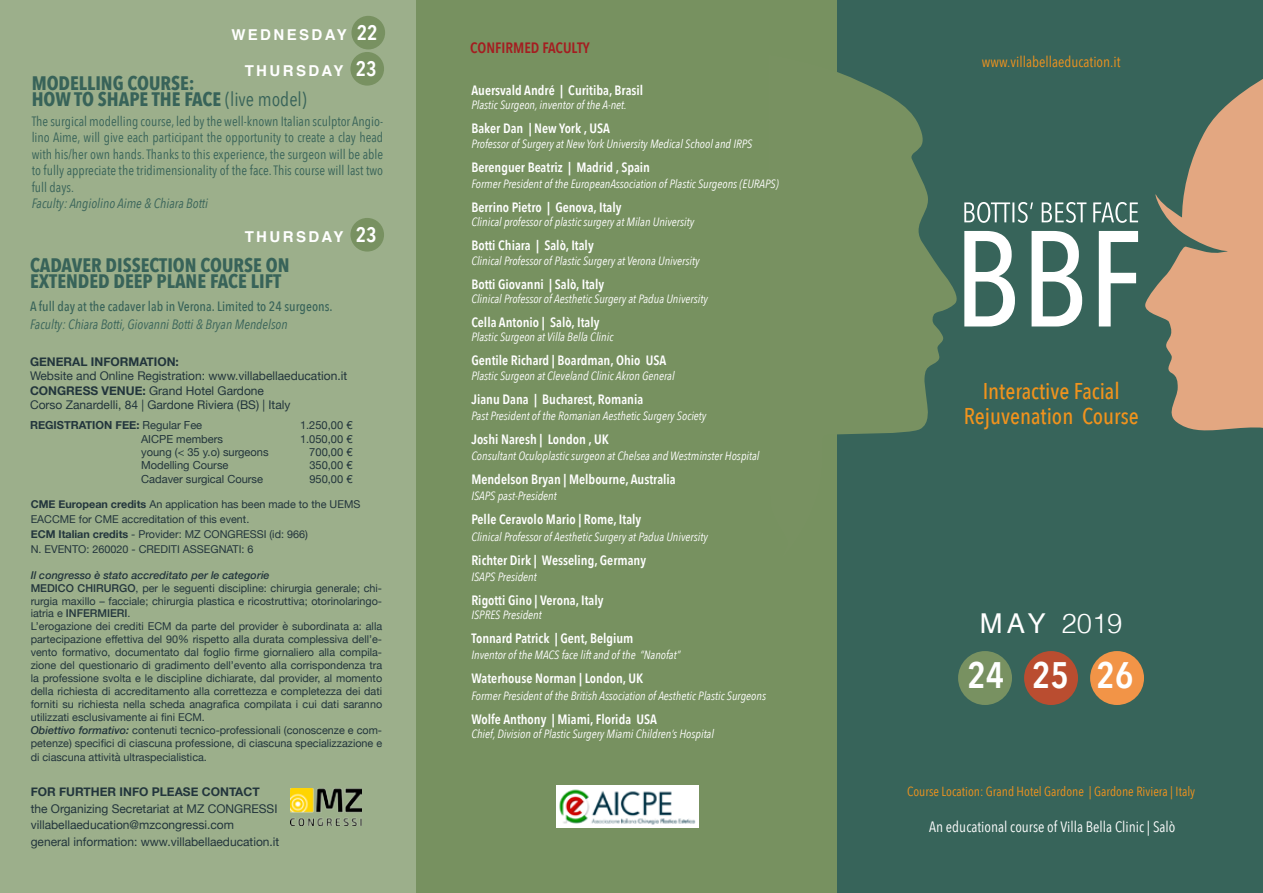
<style>
.page{position:relative;width:1263px;height:893px;background:#fff}
.page>*{position:absolute;margin:0;border:0;box-sizing:border-box;transform-origin:0 0}
.t1{font:600 36.75px "Avenir Next Condensed";color:#fff}
.t2{font:300 27.3px "Helvetica";color:#fff}
.t3{font:500 22.8px/24px "Avenir Next Condensed";color:#f1931d;text-align:center}
.t4{font:700 19.5px/16.5px "Avenir Next Condensed";color:#386359}
.t5{font:15px "Avenir Next Condensed";color:#fff}
.t6{font:700 15px "Helvetica";letter-spacing:.16em;color:#fff}
.t7{font:15px "Avenir Next Condensed";color:#f1931d}
.t8{font:600 15px "Avenir Next Condensed";color:#a41d20}
.t9{font:600 13.5px "Avenir Next Condensed";color:#fff}
.t10{font:13.5px/16.5px "Avenir Next Condensed";color:#386359;text-align:justify}
.t11{font:italic 13.5px "Avenir Next Condensed";color:#386359}
.t12{font:500 13.5px "Avenir Next Condensed";color:#386359}
.t13{font:13.2px "Avenir Next Condensed";color:#f1931d}
.t14{font:italic 12px "Avenir Next Condensed";color:#fff}
.t15{font:12px/16.5px "Helvetica Neue";color:#22353c}
.t16{font:700 12px "Helvetica Neue";color:#22353c}
.t17{font:11.1px "Helvetica Neue";color:#22353c}
.t18{font:700 11.1px "Helvetica Neue";color:#22353c}
.t19{font:10.8px/12.9px "Helvetica Neue";color:#22353c}
.s1{font-family:"Avenir Next Condensed";font-weight:600;font-size:21px}
.s2{font-weight:400}
.s3{font-weight:700}
.s4{font-weight:500;font-style:italic}
.s5{font-weight:500}
</style>
<div class="page">
<div style="left:411px;top:0;width:428px;height:893px;background:#779160"></div>
<div style="left:0;top:0;width:416px;height:893px;background:#9caf8b"></div>
<div style="left:838px;top:0;width:425px;height:893px;background:#37645a"></div>
<img style="left:556px;top:786px;width:142px;height:41px">
<svg style="left:964px;top:202px;width:174px;height:21px"></svg>
<svg style="left:964px;top:231px;width:174px;height:95px"></svg>
<div style="left:958px;top:651px;width:54px;height:54px;background:#789161;border-radius:50%"></div>
<div style="left:1024px;top:651px;width:54px;height:54px;background:#ba4d30;border-radius:50%"></div>
<div style="left:1090px;top:651px;width:54px;height:54px;background:#f29447;border-radius:50%"></div>
<svg style="left:1145px;top:79px;width:118px;height:352px;fill:#e3a781"></svg>
<svg style="left:837px;top:54px;width:120px;height:506px;fill:#789161"></svg>
<div style="left:351px;top:16px;width:34px;height:33px;background:#789161;border-radius:50%"></div>
<div style="left:350px;top:52px;width:34px;height:34px;background:#789161;border-radius:50%"></div>
<div style="left:350px;top:218px;width:34px;height:34px;background:#789161;border-radius:50%"></div>
<img style="left:291px;top:788px;width:71px;height:37px">
<h3 class="t6" style="left:231px;top:22px;width:148px">WEDNESDAY <span class="s1">22</span></h3>
<h3 class="t6" style="left:245px;top:59px;width:133px">THURSDAY <span class="s1">23</span></h3>
<h3 class="t4" style="left:32px;top:75px;width:277px">MODELLING COURSE:<br>HOW TO SHAPE THE FACE <span class="s2">(live model)</span></h3>
<p class="t10" style="left:32px;top:112px;width:353px">The surgical modelling course, led by the well-known Italian sculptor Angio&shy;lino Aime, will give each participant the opportunity to create a clay head with his/her own hands. Thanks to this experience, the surgeon will be able to fully appreciate the tridimensionality of the face. This course will last two full days.</p>
<p class="t11" style="left:32px;top:195px;width:178px">Faculty: Angiolino Aime &amp; Chiara Botti</p>
<h3 class="t6" style="left:245px;top:225px;width:133px">THURSDAY <span class="s1">23</span></h3>
<h3 class="t4" style="left:30px;top:257px;width:261px">CADAVER DISSECTION COURSE ON<br>EXTENDED DEEP PLANE FACE LIFT</h3>
<p class="t12" style="left:30px;top:298px;width:304px">A full day at the cadaver lab in Verona. Limited to 24 surgeons.</p>
<p class="t11" style="left:30px;top:316px;width:259px">Faculty: Chiara Botti, Giovanni Botti &amp; Bryan Mendelson</p>
<p class="t16" style="left:30px;top:352px;width:150px">GENERAL INFORMATION:</p>
<p class="t15" style="left:30px;top:369px;width:319px;line-height:14.4px">Website and Online Registration: www.villabellaeducation.it<br><span class="s3">CONGRESS VENUE:</span> Grand Hotel Gardone<br>Corso Zanardelli, 84 | Gardone Riviera (BS) | Italy</p>
<p class="t18" style="left:30px;top:417px;width:174px">REGISTRATION FEE: <span class="s2">Regular Fee</span></p>
<p class="t17" style="left:300px;top:417px;width:54px">1.250,00 €</p>
<p class="t17" style="left:141px;top:431px;width:83px">AICPE members</p>
<p class="t17" style="left:300px;top:431px;width:54px">1.050,00 €</p>
<p class="t17" style="left:141px;top:444px;width:129px">young (&lt; 35 y.o) surgeons</p>
<p class="t17" style="left:309px;top:444px;width:45px">700,00 €</p>
<p class="t17" style="left:141px;top:457px;width:89px">Modelling Course</p>
<p class="t17" style="left:309px;top:457px;width:45px">350,00 €</p>
<p class="t17" style="left:141px;top:471px;width:123px">Cadaver surgical Course</p>
<p class="t17" style="left:309px;top:471px;width:45px">950,00 €</p>
<p class="t19" style="left:31px;top:497px;width:331px;line-height:15px"><span class="s3">CME European credits</span> An application has been made to the UEMS EACCME for CME accreditation of this event.<br><span class="s3">ECM Italian credits</span> - Provider: MZ CONGRESSI (id: 966)<br>N. EVENTO: 260020 - CREDITI ASSEGNATI: 6</p>
<p class="t19" style="left:31px;top:569px;width:353px"><span class="s4">Il congresso è stato accreditato per le categorie<br></span><span class="s5">MEDICO CHIRURGO</span>, per le seguenti discipline: chirurgia generale; chi&shy;rurgia maxillo – facciale; chirurgia plastica e ricostruttiva; otorinolaringo&shy;iatria e <span class="s5">INFERMIERI</span>.<br>L’erogazione dei crediti ECM da parte del provider è subordinata a: alla partecipazione effettiva del 90% rispetto alla durata complessiva dell’e&shy;vento formativo, documentato dal foglio firme giornaliero alla compila&shy;zione del questionario di gradimento dell’evento alla corrispondenza tra la professione svolta e le discipline dichiarate, dal provider, al momento della richiesta di accreditamento alla correttezza e completezza dei dati forniti su richiesta nella scheda anagrafica compilata i cui dati saranno utilizzati esclusivamente ai fini ECM.<br><span class="s4">Obiettivo formativo:</span> contenuti tecnico-professionali (conoscenze e com&shy;petenze) specifici di ciascuna professione, di ciascuna specializzazione e</p>
<p class="t19" style="left:31px;top:752px;width:178px">di ciascuna attività ultraspecialistica.</p>
<p class="t16" style="left:31px;top:782px;width:230px">FOR FURTHER INFO PLEASE CONTACT</p>
<p class="t15" style="left:31px;top:801px;width:250px">the Organizing Secretariat at MZ CONGRESSI villabellaeducation@mzcongressi.com<br>general information: www.villabellaeducation.it</p>
<h3 class="t8" style="left:470px;top:35px;width:121px">CONFIRMED FACULTY</h3>
<p class="t9" style="left:471px;top:78px;width:173px">Auersvald André | Curitiba, Brasil</p>
<p class="t14" style="left:471px;top:98px;width:157px">Plastic Surgeon, inventor of the A-net.</p>
<p class="t9" style="left:471px;top:117px;width:140px">Baker Dan | New York , USA</p>
<p class="t14" style="left:471px;top:136px;width:282px">Professor of Surgery at New York University Medical School and IRPS</p>
<p class="t9" style="left:471px;top:155px;width:180px">Berenguer Beatriz | Madrid , Spain</p>
<p class="t14" style="left:471px;top:176px;width:309px">Former President of the EuropeanAssociation of Plastic Surgeons (EURAPS)</p>
<p class="t9" style="left:471px;top:195px;width:152px">Berrino Pietro | Genova, Italy</p>
<p class="t14" style="left:471px;top:215px;width:224px">Clinical professor of plastic surgery at Milan University</p>
<p class="t9" style="left:471px;top:234px;width:124px">Botti Chiara | Salò, Italy</p>
<p class="t14" style="left:471px;top:253px;width:230px">Clinical Professor of Plastic Surgery at Verona University</p>
<p class="t9" style="left:471px;top:272px;width:134px">Botti Giovanni | Salò, Italy</p>
<p class="t14" style="left:471px;top:292px;width:238px">Clinical Professor of Aesthetic Surgery at Padua University</p>
<p class="t9" style="left:471px;top:311px;width:130px">Cella Antonio | Salò, Italy</p>
<p class="t14" style="left:471px;top:330px;width:143px">Plastic Surgeon at Villa Bella Clinic</p>
<p class="t9" style="left:471px;top:349px;width:196px">Gentile Richard | Boardman, Ohio USA</p>
<p class="t14" style="left:471px;top:368px;width:205px">Plastic Surgeon at Cleveland Clinic Akron General</p>
<p class="t9" style="left:471px;top:387px;width:173px">Jianu Dana | Bucharest, Romania</p>
<p class="t14" style="left:471px;top:409px;width:236px">Past President of the Romanian Aesthetic Surgery Society</p>
<p class="t9" style="left:471px;top:428px;width:139px">Joshi Naresh | London , UK</p>
<p class="t14" style="left:471px;top:449px;width:290px">Consultant Oculoplastic surgeon at Chelsea and Westminster Hospital</p>
<p class="t9" style="left:471px;top:468px;width:206px">Mendelson Bryan | Melbourne, Australia</p>
<p class="t14" style="left:471px;top:489px;width:87px">ISAPS past-President</p>
<p class="t9" style="left:471px;top:508px;width:171px">Pelle Ceravolo Mario | Rome, Italy</p>
<p class="t14" style="left:471px;top:529px;width:238px">Clinical Professor of Aesthetic Surgery at Padua University</p>
<p class="t9" style="left:471px;top:548px;width:176px">Richter Dirk | Wesseling, Germany</p>
<p class="t14" style="left:471px;top:569px;width:67px">ISAPS President</p>
<p class="t9" style="left:471px;top:588px;width:134px">Rigotti Gino | Verona, Italy</p>
<p class="t14" style="left:471px;top:608px;width:72px">ISPRES President</p>
<p class="t9" style="left:471px;top:627px;width:164px">Tonnard Patrick | Gent, Belgium</p>
<p class="t14" style="left:471px;top:648px;width:211px">Inventor of the MACS face lift and of the “Nanofat”</p>
<p class="t9" style="left:471px;top:667px;width:173px">Waterhouse Norman | London, UK</p>
<p class="t14" style="left:471px;top:688px;width:296px">Former President of the British Association of Aesthetic Plastic Surgeons</p>
<p class="t9" style="left:471px;top:707px;width:187px">Wolfe Anthony | Miami, Florida USA</p>
<p class="t14" style="left:471px;top:727px;width:244px">Chief, Division of Plastic Surgery Miami Children’s Hospital</p>
<h3 class="t7" style="left:982px;top:49px;width:140px">www.villabellaeducation.it</h3>
<h3 class="t3" style="left:964px;top:379px;width:177px">Interactive Facial<br>Rejuvenation Course</h3>
<h2 class="t2" style="left:980px;top:600px;width:144px"><span class="s2">M AY</span> 2019</h2>
<h1 class="t1" style="left:967px;top:643px;width:167px">24 25 26</h1>
<p class="t13" style="left:907px;top:780px;width:289px">Course Location: Grand Hotel Gardone | Gardone Riviera | Italy</p>
<h3 class="t5" style="left:929px;top:814px;width:248px">An educational course of Villa Bella Clinic | Salò</h3>
</div>
